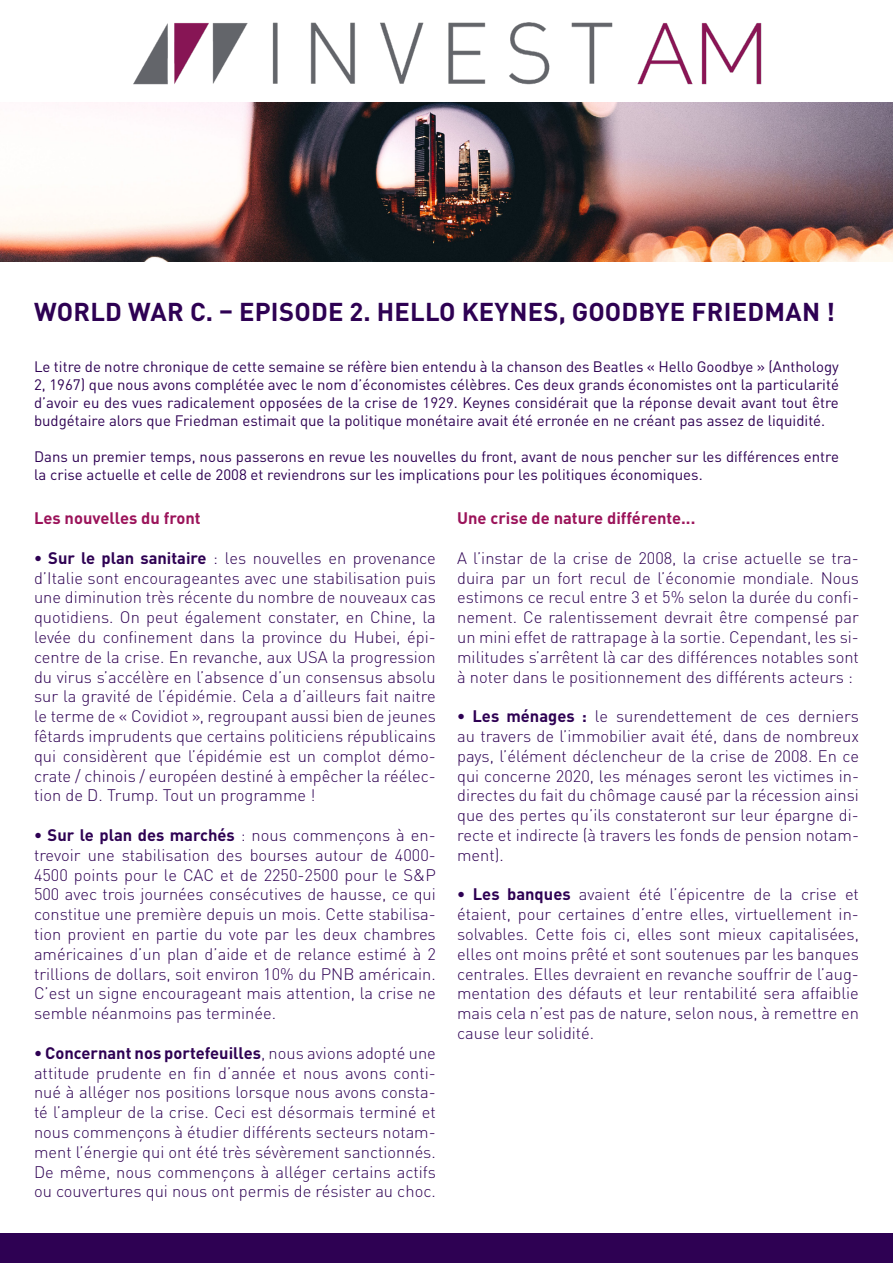
<style>
.page{position:relative;width:893px;height:1263px;background:#fff}
.page>*{position:absolute;margin:0;border:0;box-sizing:border-box;transform-origin:0 0}
.t1{font:700 25.5px "DINOT";letter-spacing:.01em;color:#2e0153}
.t2{font:300 16.5px/19.8px "DINOT";color:#2e0153;text-align:justify}
.t3{font:700 16.5px "DINOT";color:#9b135a}
.t4{font:15px/18px "DINOT";color:#2e0153;text-align:justify}
.s1{font-weight:700}
</style>
<div class="page">
<img style="left:133px;top:22px;width:629px;height:63px">
<img style="left:0;top:102px;width:893px;height:159px">
<div style="left:0;top:1233px;width:893px;height:30px;background:#2e0153"></div>
<h1 class="t1" style="left:34px;top:295px;width:802px">WORLD WAR C. – EPISODE 2. HELLO KEYNES, GOODBYE FRIEDMAN !</h1>
<p class="t4" style="left:34px;top:358px;width:806px">Le titre de notre chronique de cette semaine se réfère bien entendu à la chanson des Beatles « Hello Goodbye » (Anthology 2, 1967) que nous avons complétée avec le nom d’économistes célèbres. Ces deux grands économistes ont la particularité d’avoir eu des vues radicalement opposées de la crise de 1929. Keynes considérait que la réponse devait avant tout être budgétaire alors que Friedman estimait que la politique monétaire avait été erronée en ne créant pas assez de liquidité.</p>
<p class="t4" style="left:34px;top:448px;width:807px">Dans un premier temps, nous passerons en revue les nouvelles du front, avant de nous pencher sur les différences entre la crise actuelle et celle de 2008 et reviendrons sur les implications pour les politiques économiques.</p>
<p class="t3" style="left:34px;top:507px;width:168px">Les nouvelles du front</p>
<p class="t2" style="left:34px;top:548px;width:403px"><span class="s1">• Sur le plan sanitaire</span> : les nouvelles en provenance d’Italie sont encourageantes avec une stabilisation puis une diminution très récente du nombre de nouveaux cas quotidiens. On peut également constater, en Chine, la levée du confinement dans la province du Hubei, épi&shy;centre de la crise. En revanche, aux USA la progression du virus s’accélère en l’absence d’un consensus absolu sur la gravité de l’épidémie. Cela a d’ailleurs fait naitre le terme de « Covidiot », regroupant aussi bien de jeunes fêtards imprudents que certains politiciens républicains qui considèrent que l’épidémie est un complot démo&shy;crate / chinois / européen destiné à empêcher la réélec&shy;tion de D. Trump. Tout un programme !</p>
<p class="t2" style="left:34px;top:825px;width:403px"><span class="s1">• Sur le plan des marchés</span> : nous commençons à en&shy;trevoir une stabilisation des bourses autour de 4000- 4500 points pour le CAC et de 2250-2500 pour le S&amp;P 500 avec trois journées consécutives de hausse, ce qui constitue une première depuis un mois. Cette stabilisa&shy;tion provient en partie du vote par les deux chambres américaines d’un plan d’aide et de relance estimé à 2 trillions de dollars, soit environ 10% du PNB américain.<br>C’est un signe encourageant mais attention, la crise ne semble néanmoins pas terminée.</p>
<p class="t2" style="left:34px;top:1043px;width:403px"><span class="s1">• Concernant nos portefeuilles</span>, nous avions adopté une attitude prudente en fin d’année et nous avons conti&shy;nué à alléger nos positions lorsque nous avons consta&shy;té l’ampleur de la crise. Ceci est désormais terminé et nous commençons à étudier différents secteurs notam&shy;ment l’énergie qui ont été très sévèrement sanctionnés.<br>De même, nous commençons à alléger certains actifs ou couvertures qui nous ont permis de résister au choc.</p>
<p class="t3" style="left:457px;top:507px;width:240px">Une crise de nature différente...</p>
<p class="t2" style="left:457px;top:548px;width:403px">A l’instar de la crise de 2008, la crise actuelle se tra&shy;duira par un fort recul de l’économie mondiale. Nous estimons ce recul entre 3 et 5% selon la durée du confi&shy;nement. Ce ralentissement devrait être compensé par un mini effet de rattrapage à la sortie. Cependant, les si&shy;militudes s’arrêtent là car des différences notables sont à noter dans le positionnement des différents acteurs :</p>
<p class="t2" style="left:457px;top:706px;width:403px"><span class="s1">• Les ménages :</span> le surendettement de ces derniers au travers de l’immobilier avait été, dans de nombreux pays, l’élément déclencheur de la crise de 2008. En ce qui concerne 2020, les ménages seront les victimes in&shy;directes du fait du chômage causé par la récession ainsi que des pertes qu’ils constateront sur leur épargne di&shy;recte et indirecte (à travers les fonds de pension notam&shy;ment).</p>
<p class="t2" style="left:457px;top:884px;width:403px"><span class="s1">• Les banques</span> avaient été l’épicentre de la crise et étaient, pour certaines d’entre elles, virtuellement in&shy;solvables. Cette fois ci, elles sont mieux capitalisées, elles ont moins prêté et sont soutenues par les banques centrales. Elles devraient en revanche souffrir de l’aug&shy;mentation des défauts et leur rentabilité sera affaiblie mais cela n’est pas de nature, selon nous, à remettre en cause leur solidité.</p>
</div>
